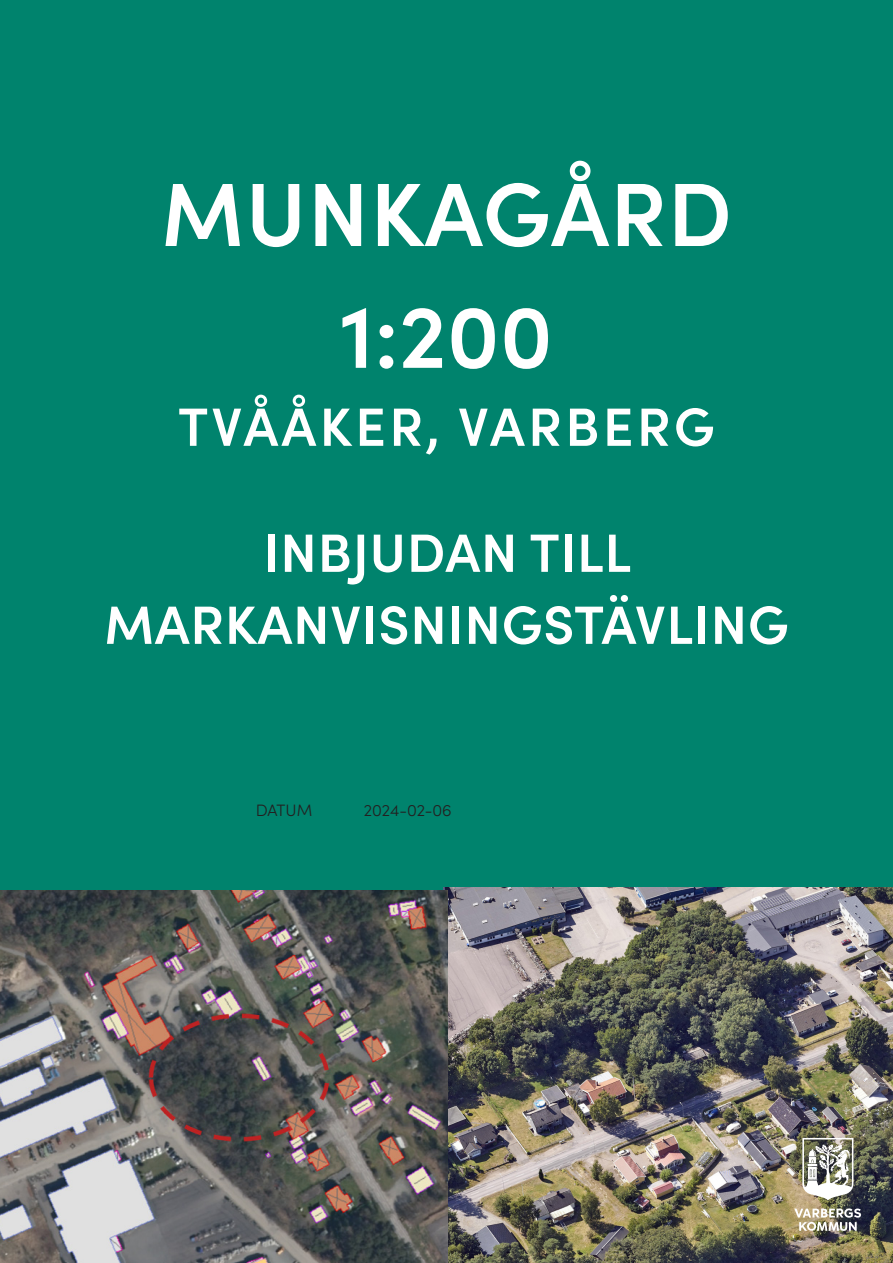
<style>
.page{position:relative;width:893px;height:1263px;background:#fff}
.page>*{position:absolute;margin:0;border:0;box-sizing:border-box;transform-origin:0 0}
.t1{font:600 90px/121.8px "Sofia Pro";letter-spacing:.01em;color:#fff;text-align:center}
.t2{font:600 54px "Sofia Pro";letter-spacing:.01em;color:#fff}
.t3{font:600 54px "Sofia Pro";letter-spacing:.06em;color:#fff}
.Mellis2_punktlista{font:300 16.5px "Sofia Pro";color:#231f20}
</style>
<div class="page">
<div style="left:0;top:0;width:893px;height:1125px;background:#00836d"></div>
<img style="left:443px;top:888px;width:450px;height:375px">
<img style="left:794px;top:1138px;width:67px;height:93px">
<img style="left:0;top:891px;width:447px;height:372px">
<p class="t1" style="left:161px;top:147px;width:573px">MUNKAGÅRD<br>1:200</p>
<p class="t3" style="left:178px;top:386px;width:538px">TVÅÅKER, VARBERG</p>
<p class="t2" style="left:263px;top:512px;width:369px">INBJUDAN TILL</p>
<p class="t2" style="left:104px;top:584px;width:686px">MARKANVISNINGSTÄVLING</p>
<p class="Mellis2_punktlista" style="left:256px;top:798px;width:58px">DATUM</p>
<p class="Mellis2_punktlista" style="left:364px;top:798px;width:90px">2024-02-06</p>
</div>
